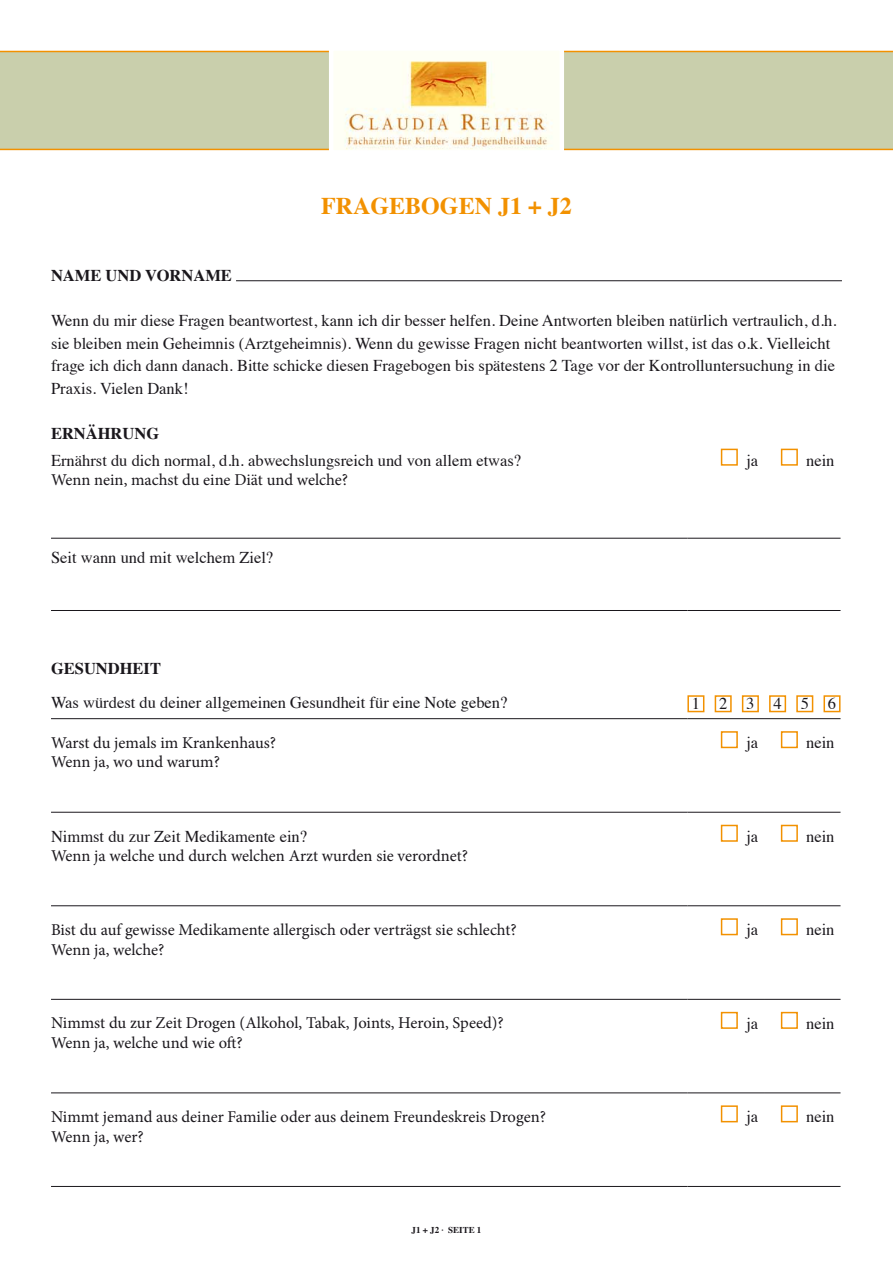
<style>
.page{position:relative;width:893px;height:1263px;background:#fff}
.page>*{position:absolute;margin:0;border:0;box-sizing:border-box;transform-origin:0 0}
.t1{font:700 24px "Times";color:#f29100}
.t2{font:16.5px/22.5px "Times";color:#1a171c}
.t3{font:16.5px/19.8px "Minion Pro";color:#1a171c}
.t4{font:700 16.5px "Times";color:#1a171c}
.t5{font:700 9px "Times";color:#1a171c}
</style>
<div class="page">
<hr style="left:236px;top:280px;width:606px;height:1px;background:#1a171c">
<hr style="left:51px;top:610px;width:636px;height:1px;background:#1a171c">
<hr style="left:51px;top:1186px;width:636px;height:1px;background:#1a171c">
<hr style="left:51px;top:538px;width:636px;height:1px;background:#1a171c">
<hr style="left:687px;top:538px;width:77px;height:1px;background:#1a171c">
<hr style="left:764px;top:538px;width:76px;height:1px;background:#1a171c">
<hr style="left:687px;top:1186px;width:77px;height:1px;background:#1a171c">
<hr style="left:764px;top:1186px;width:76px;height:1px;background:#1a171c">
<hr style="left:687px;top:610px;width:77px;height:1px;background:#1a171c">
<hr style="left:764px;top:610px;width:76px;height:1px;background:#1a171c">
<hr style="left:51px;top:812px;width:636px;height:1px;background:#1a171c">
<hr style="left:687px;top:812px;width:77px;height:1px;background:#1a171c">
<hr style="left:764px;top:812px;width:76px;height:1px;background:#1a171c">
<hr style="left:51px;top:905px;width:636px;height:1px;background:#1a171c">
<hr style="left:687px;top:905px;width:77px;height:1px;background:#1a171c">
<hr style="left:764px;top:905px;width:76px;height:1px;background:#1a171c">
<hr style="left:51px;top:999px;width:636px;height:1px;background:#1a171c">
<hr style="left:687px;top:999px;width:77px;height:1px;background:#1a171c">
<hr style="left:764px;top:999px;width:76px;height:1px;background:#1a171c">
<hr style="left:51px;top:1092px;width:636px;height:1px;background:#1a171c">
<hr style="left:687px;top:1092px;width:77px;height:1px;background:#1a171c">
<hr style="left:764px;top:1092px;width:76px;height:1px;background:#1a171c">
<hr style="left:51px;top:718px;width:636px;height:1px;background:#1a171c">
<hr style="left:687px;top:718px;width:77px;height:1px;background:#1a171c">
<hr style="left:764px;top:718px;width:76px;height:1px;background:#1a171c">
<div style="left:721px;top:449px;width:17px;height:17px;border:2px solid #f29100"></div>
<div style="left:781px;top:449px;width:17px;height:17px;border:2px solid #f29100"></div>
<div style="left:687px;top:695px;width:17px;height:17px;border:2px solid #f29100"></div>
<div style="left:715px;top:695px;width:17px;height:17px;border:2px solid #f29100"></div>
<div style="left:742px;top:695px;width:17px;height:17px;border:2px solid #f29100"></div>
<div style="left:769px;top:695px;width:17px;height:17px;border:2px solid #f29100"></div>
<div style="left:796px;top:695px;width:17px;height:17px;border:2px solid #f29100"></div>
<div style="left:823px;top:695px;width:17px;height:17px;border:2px solid #f29100"></div>
<div style="left:721px;top:731px;width:17px;height:17px;border:2px solid #f29100"></div>
<div style="left:781px;top:731px;width:17px;height:17px;border:2px solid #f29100"></div>
<div style="left:721px;top:825px;width:17px;height:17px;border:2px solid #f29100"></div>
<div style="left:781px;top:825px;width:17px;height:17px;border:2px solid #f29100"></div>
<div style="left:721px;top:918px;width:17px;height:17px;border:2px solid #f29100"></div>
<div style="left:781px;top:918px;width:17px;height:17px;border:2px solid #f29100"></div>
<div style="left:721px;top:1012px;width:17px;height:17px;border:2px solid #f29100"></div>
<div style="left:781px;top:1012px;width:17px;height:17px;border:2px solid #f29100"></div>
<div style="left:721px;top:1105px;width:17px;height:17px;border:2px solid #f29100"></div>
<div style="left:781px;top:1105px;width:17px;height:17px;border:2px solid #f29100"></div>
<div style="left:0;top:51px;width:893px;height:99px;background:#c9cfac"></div>
<svg style="left:327px;top:50px;width:239px;height:101px"></svg>
<h1 class="t1" style="left:321px;top:183px;width:252px">FRAGEBOGEN J1 + J2</h1>
<p class="t4" style="left:51px;top:260px;width:182px">NAME UND VORNAME</p>
<p class="t2" style="left:51px;top:308px;width:787px">Wenn du mir diese Fragen beantwortest, kann ich dir besser helfen. Deine Antworten bleiben natürlich vertraulich, d.h. sie bleiben mein Geheimnis (Arztgeheimnis). Wenn du gewisse Fragen nicht beantworten willst, ist das o.k. Vielleicht frage ich dich dann danach. Bitte schicke diesen Fragebogen bis spätestens 2 Tage vor der Kontrolluntersuchung in die Praxis. Vielen Dank!</p>
<p class="t4" style="left:51px;top:417px;width:110px">ERNÄHRUNG</p>
<p class="t2" style="left:51px;top:447px;width:472px">Ernährst du dich normal, d.h. abwechslungsreich und von allem etwas?</p>
<p class="t3" style="left:51px;top:470px;width:299px">Wenn nein, machst du eine Diät und welche?</p>
<p class="t2" style="left:746px;top:447px;width:13px">ja</p>
<p class="t2" style="left:806px;top:447px;width:30px">nein</p>
<p class="t2" style="left:51px;top:545px;width:224px">Seit wann und mit welchem Ziel?</p>
<p class="t4" style="left:51px;top:652px;width:112px">GESUNDHEIT</p>
<p class="t2" style="left:51px;top:689px;width:458px">Was würdest du deiner allgemeinen Gesundheit für eine Note geben?</p>
<p class="t2" style="left:692px;top:691px;width:146px">123456</p>
<p class="t3" style="left:51px;top:732px;width:227px">Warst du jemals im Krankenhaus?<br>Wenn ja, wo und warum?</p>
<p class="t2" style="left:746px;top:730px;width:13px">ja</p>
<p class="t2" style="left:806px;top:730px;width:30px">nein</p>
<p class="t2" style="left:51px;top:823px;width:258px">Nimmst du zur Zeit Medikamente ein?</p>
<p class="t3" style="left:51px;top:846px;width:419px">Wenn ja welche und durch welchen Arzt wurden sie verordnet?</p>
<p class="t2" style="left:746px;top:823px;width:13px">ja</p>
<p class="t2" style="left:806px;top:823px;width:30px">nein</p>
<p class="t3" style="left:51px;top:920px;width:467px">Bist du auf gewisse Medikamente allergisch oder verträgst sie schlecht?<br>Wenn ja, welche?</p>
<p class="t2" style="left:746px;top:917px;width:13px">ja</p>
<p class="t2" style="left:806px;top:917px;width:30px">nein</p>
<p class="t3" style="left:51px;top:1013px;width:454px">Nimmst du zur Zeit Drogen (Alkohol, Tabak, Joints, Heroin, Speed)?<br>Wenn ja, welche und wie oft?</p>
<p class="t2" style="left:746px;top:1011px;width:13px">ja</p>
<p class="t2" style="left:806px;top:1011px;width:30px">nein</p>
<p class="t3" style="left:51px;top:1107px;width:496px">Nimmt jemand aus deiner Familie oder aus deinem Freundeskreis Drogen?<br>Wenn ja, wer?</p>
<p class="t2" style="left:746px;top:1104px;width:13px">ja</p>
<p class="t2" style="left:806px;top:1104px;width:30px">nein</p>
<p class="t5" style="left:412px;top:1221px;width:71px">J1 + J2 · SEITE 1</p>
</div>
